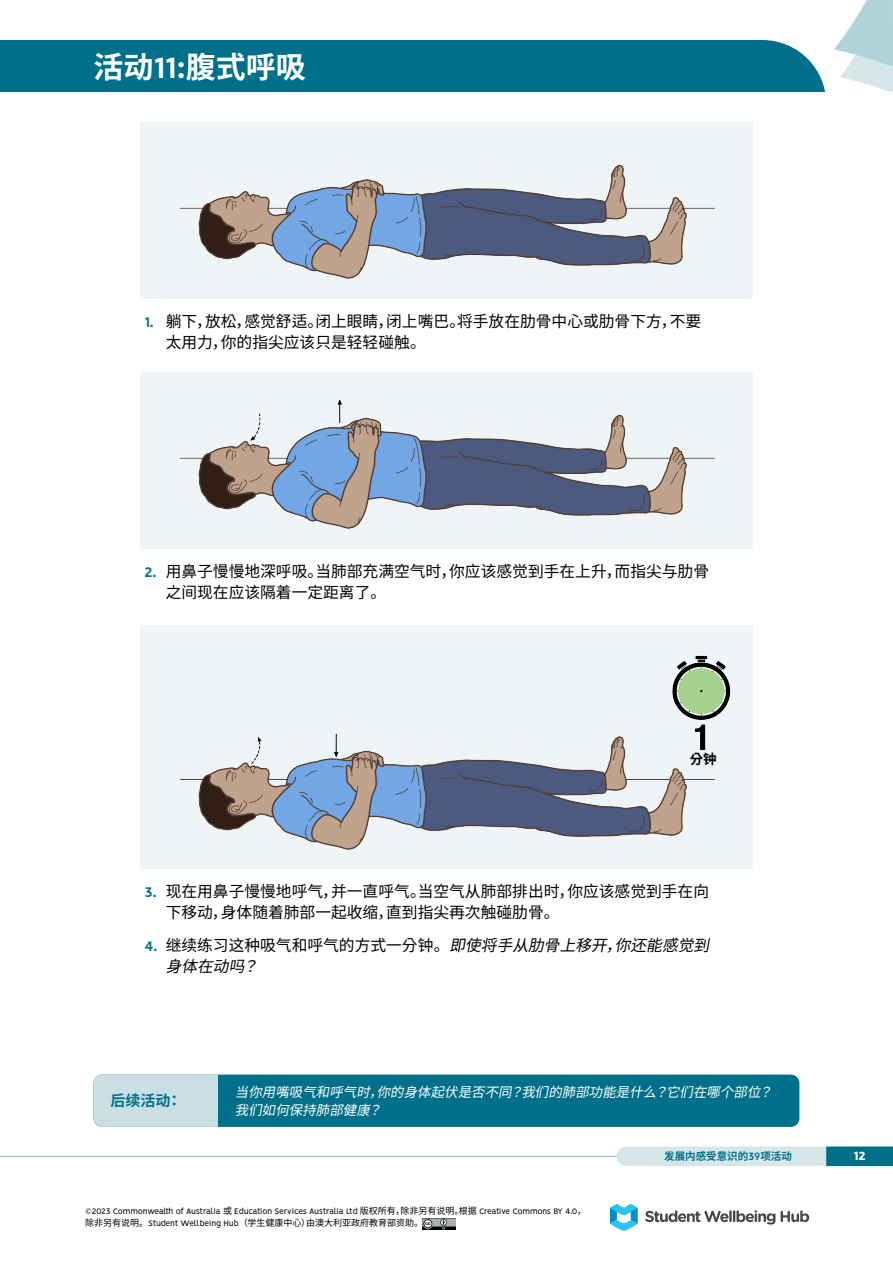
<style>
.page{position:relative;width:893px;height:1263px;background:#fff}
.page>*{position:absolute;margin:0;border:0;box-sizing:border-box;transform-origin:0 0}
.t1{font:700 30px "Noto Sans CJ Kkr";color:#fff}
.t2{font:15.75px/21px "Noto Sans CJ Kkr";color:#000}
.t3{font:italic 15.75px/21px "Noto Sans CJ Kkr";color:#000}
.t4{font:700 15px "Noto Sans CJ Kkr";color:#00708a}
.t5{font:italic 13.5px/18px "Noto Sans CJ Kkr";color:#fff}
.t6{font:800 13.5px "Vision";color:#fff}
.t7{font:700 13.5px "Noto Sans CJ Kkr";color:#000}
.t8{font:700 10.5px "Noto Sans CJ Kkr";color:#00708a}
.t9{font:9px "Vision";letter-spacing:-.03em;color:#000}
.t10{font:9px "Noto Sans CJ Kkr";color:#000}
.s1{font-family:"Vision";font-size:33px}
.s2{font-family:"Vision";font-weight:700;color:#00708a}
.s3{font-family:"Vision";font-weight:700;font-style:normal;color:#00708a}
.s4{font-style:normal}
.s5{font-family:"Noto Sans CJ Kkr"}
.s6{font-family:"Vision"}
.s7{font-family:"Vision";font-size:12px}
</style>
<div class="page">
<svg style="left:834px;top:0;width:59px;height:93px"></svg>
<div style="left:0;top:40px;width:826px;height:51px;background:#00708a"></div>
<hr style="left:0;top:1156px;width:893px;height:1px;background:#7ebcc6">
<div style="left:626px;top:1146px;width:267px;height:20px;background:#d6e6e9"></div>
<div style="left:826px;top:1146px;width:67px;height:20px;background:#00708a"></div>
<img style="left:423px;top:1218px;width:32px;height:12px">
<svg style="left:610px;top:1204px;width:28px;height:27px"></svg>
<svg style="left:645px;top:1210px;width:130px;height:14px"></svg>
<svg style="left:781px;top:1210px;width:28px;height:12px"></svg>
<div style="left:94px;top:1074px;width:705px;height:53px;background:#00708a;border-radius:9px"></div>
<div style="left:94px;top:1074px;width:123px;height:53px;background:#c9dfe4"></div>
<div style="left:140px;top:372px;width:613px;height:177px;background:#eff5f6"></div>
<img style="left:180px;top:399px;width:535px;height:130px">
<div style="left:140px;top:122px;width:613px;height:177px;background:#eff5f6"></div>
<img style="left:180px;top:164px;width:535px;height:115px">
<div style="left:140px;top:626px;width:613px;height:243px;background:#eff5f6"></div>
<img style="left:180px;top:733px;width:507px;height:117px">
<img style="left:652px;top:655px;width:79px;height:132px">
<svg style="left:680px;top:753px;width:45px;height:14px"></svg>
<h1 class="t1" style="left:94px;top:50px;width:214px">活动<span class="s1">11:</span>腹式呼吸</h1>
<p class="t2" style="left:166px;top:311px;width:537px;text-indent:-21px"><span class="s2">1.</span> 躺下，放松，感觉舒适。闭上眼睛，闭上嘴巴。将手放在肋骨中心或肋骨下方，不要太用力，你的指尖应该只是轻轻碰触。</p>
<p class="t2" style="left:166px;top:561px;width:545px;text-indent:-21px"><span class="s2">2.</span> 用鼻子慢慢地深呼吸。当肺部充满空气时，你应该感觉到手在上升，而指尖与肋骨之间现在应该隔着一定距离了。</p>
<p class="t7" style="left:690px;top:752px;width:28px">分钟</p>
<p class="t2" style="left:166px;top:881px;width:545px;text-indent:-21px"><span class="s2">3.</span> 现在用鼻子慢慢地呼气，并一直呼气。当空气从肺部排出时，你应该感觉到手在向下移动，身体随着肺部一起收缩，直到指尖再次触碰肋骨。</p>
<p class="t3" style="left:166px;top:935px;width:553px;text-indent:-21px"><span class="s3">4.</span> <span class="s4">继续练习这种吸气和呼气的方式一分钟。</span>即使将手从肋骨上移开，你还能感觉到身体在动吗？</p>
<p class="t4" style="left:111px;top:1092px;width:73px">后续活动：</p>
<p class="t5" style="left:235px;top:1083px;width:546px">当你用嘴吸气和呼气时，你的身体起伏是否不同？我们的肺部功能是什么？它们在哪个部位？我们如何保持肺部健康？</p>
<p class="t9" style="left:85px;top:1206px;width:503px">©2023 Commonwealth of Australia <span class="s5">或</span> Education Services Australia Ltd <span class="s5">版权所有，除非另有说明。根据</span> Creative Commons BY 4.0<span class="s5">，</span></p>
<p class="t10" style="left:85px;top:1218px;width:340px">除非另有说明。<span class="s6">Student Wellbeing Hub</span>（学生健康中心）由澳大利亚政府教育部资助。</p>
<p class="t8" style="left:664px;top:1150px;width:129px">发展内感受意识的<span class="s7">39</span>项活动</p>
<p class="t6" style="left:853px;top:1148px;width:14px">12</p>
</div>
